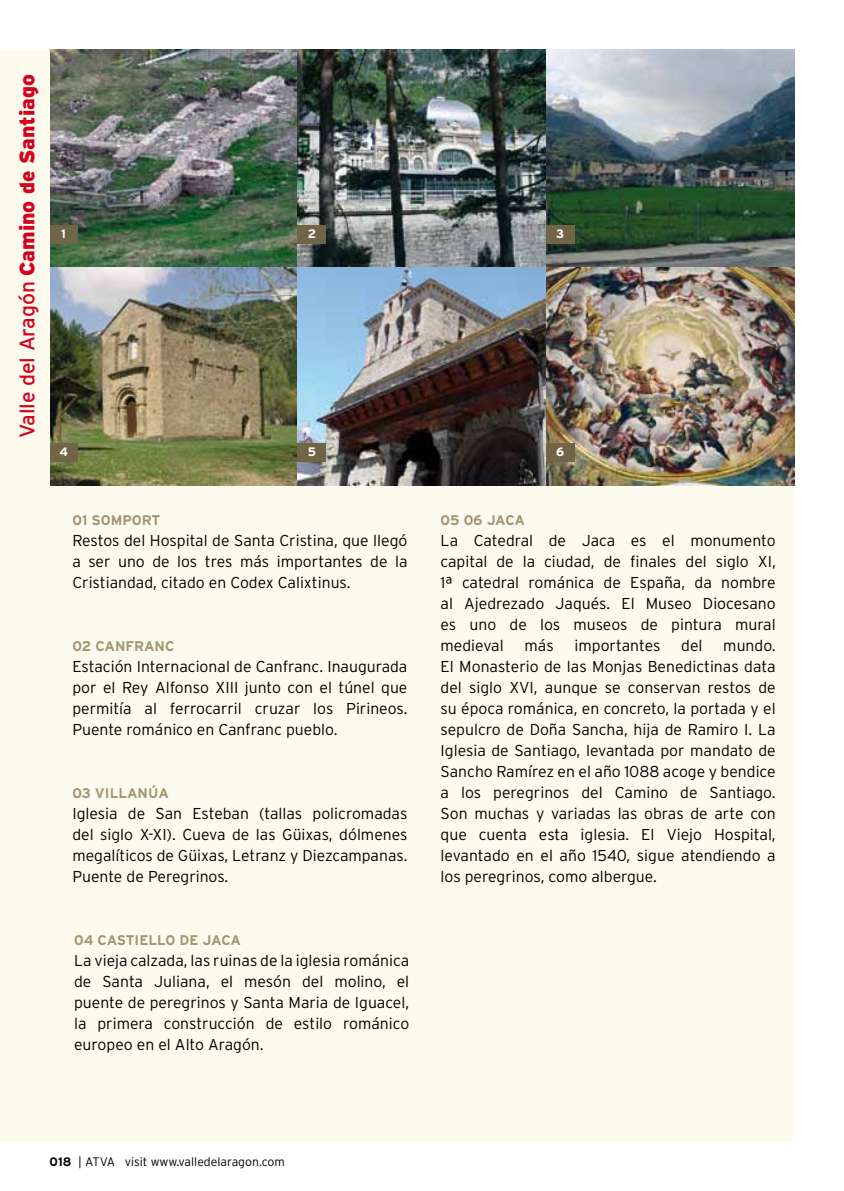
<style>
.page{position:relative;width:844px;height:1191px;background:#fff}
.page>*{position:absolute;margin:0;border:0;box-sizing:border-box;transform-origin:0 0}
.t1{font:900 21px "Interstate";color:#d4021d}
.t2{font:300 15.75px/21px "Interstate";color:#000;text-align:justify}
.t3{font:700 14px "Interstate";color:#a39574}
.t4{font:300 12.25px "Interstate";color:#000}
.t5{font:700 12.25px "Interstate";color:#fff}
.s1{font-weight:400}
.s2{font-weight:700}
.s3{font-style:inherit}
</style>
<div class="page">
<div style="left:50px;top:468px;width:744px;height:673px;background:#fcfbed"></div>
<img style="left:50px;top:50px;width:744px;height:435px">
<div style="left:50px;top:225px;width:28px;height:18px;background:#706546"></div>
<div style="left:298px;top:225px;width:28px;height:18px;background:#706546"></div>
<div style="left:546px;top:225px;width:28px;height:18px;background:#706546"></div>
<div style="left:50px;top:443px;width:28px;height:18px;background:#706546"></div>
<div style="left:298px;top:443px;width:28px;height:18px;background:#706546"></div>
<div style="left:546px;top:443px;width:28px;height:18px;background:#706546"></div>
<div style="left:0;top:50px;width:50px;height:1091px;background:#fcfbed"></div>
<p class="t1" style="left:15px;top:438px;width:365px;rotate:-90deg"><span class="s1">Valle del Aragón</span> Camino de Santiago</p>
<p class="t5" style="left:61px;top:226px;width:6px">1</p>
<p class="t5" style="left:307px;top:226px;width:10px">2</p>
<p class="t5" style="left:556px;top:226px;width:9px">3</p>
<p class="t5" style="left:59px;top:444px;width:10px">4</p>
<p class="t5" style="left:308px;top:444px;width:10px">5</p>
<p class="t5" style="left:556px;top:444px;width:10px">6</p>
<p class="t3" style="left:72px;top:512px;width:89px">01 SOMPORT</p>
<p class="t2" style="left:72px;top:530px;width:336px">Restos del Hospital de Santa Cristina, que llegó a ser uno de los tres más importantes de la Cristiandad, citado en Codex Calixtinus.</p>
<p class="t3" style="left:72px;top:638px;width:103px">02 CANFRANC</p>
<p class="t2" style="left:72px;top:656px;width:336px">Estación Internacional de Canfranc. Inaugurada por el Rey Alfonso XIII junto con el túnel que permitía al ferrocarril cruzar los Pirineos.<br>Puente románico en Canfranc pueblo.</p>
<p class="t3" style="left:72px;top:785px;width:98px">03 VILLANÚA</p>
<p class="t2" style="left:72px;top:803px;width:336px">Iglesia de San Esteban (tallas policromadas del siglo X-XI). Cueva de las Güixas, dólmenes megalíticos de Güixas, Letranz y Diezcampanas.<br>Puente de Peregrinos.</p>
<p class="t3" style="left:74px;top:932px;width:168px">04 CASTIELLO DE JACA</p>
<p class="t2" style="left:74px;top:950px;width:336px">La vieja calzada, las ruinas de la iglesia románica de Santa Juliana, el mesón del molino, el puente de peregrinos y Santa Maria de Iguacel, la primera construcción de estilo románico europeo en el Alto Aragón.</p>
<p class="t3" style="left:440px;top:512px;width:86px">05 06 JACA</p>
<p class="t2" style="left:440px;top:530px;width:336px">La Catedral de Jaca es el monumento capital de la ciudad, de finales del siglo XI, 1ª catedral románica de España, da nombre al Ajedrezado Jaqués. El Museo Diocesano es uno de los museos de pintura mural medieval</p>
<p class="t2" style="left:524px;top:635px;width:31px">más</p>
<p class="t2" style="left:574px;top:635px;width:87px">importantes</p>
<p class="t2" style="left:681px;top:635px;width:23px">del</p>
<p class="t2" style="left:440px;top:635px;width:336px;text-indent:282px">mundo.<br>El Monasterio de las Monjas Benedictinas data del siglo XVI, aunque se conservan restos de su época románica, en concreto, la portada y el sepulcro de Doña Sancha, hija de Ramiro I. La Iglesia de Santiago, levantada por mandato de Sancho Ramírez en el año 1088 acoge y bendice a los peregrinos del Camino de Santiago.<br>Son muchas y variadas las obras de arte con que cuenta esta iglesia. El Viejo Hospital, levantado en el año 1540, sigue atendiendo a los peregrinos, como albergue.</p>
<p class="t4" style="left:50px;top:1155px;width:237px"><span class="s2">018</span> <span class="s3">| ATVA</span> visit www.valledelaragon.com</p>
</div>
